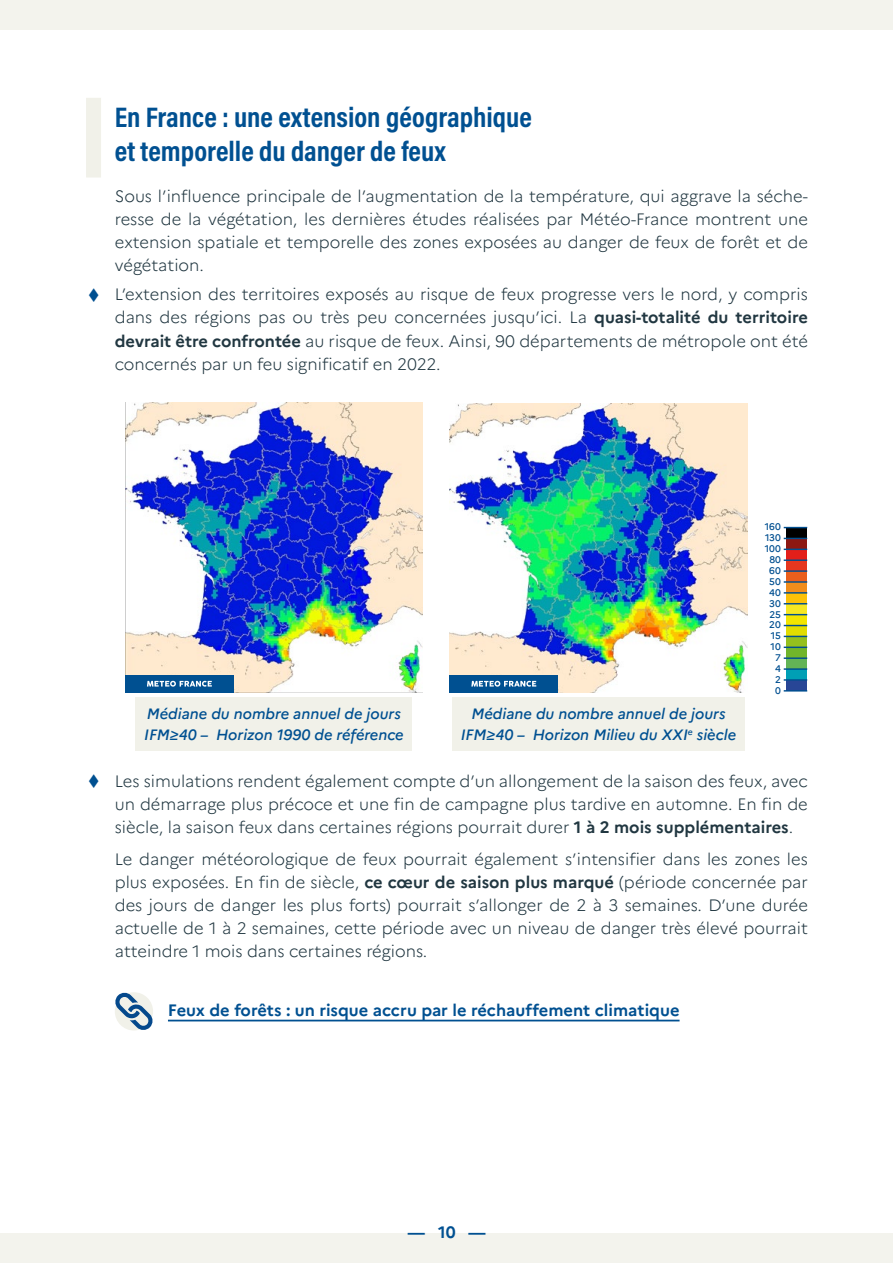
<style>
.page{position:relative;width:893px;height:1263px;background:#fff}
.page>*{position:absolute;margin:0;border:0;box-sizing:border-box;transform-origin:0 0}
.t1{font:700 28.5px/34.2px "Acumin Pro Cond";color:#005091}
.t2{font:300 16.5px/23.1px "Marianne";color:#213741;text-align:justify}
.t3{font:700 16.5px "Marianne";color:#005091}
.t4{font:italic 500 15px/21px "Marianne";color:#005091}
.t5{font:500 9.6px/10.9px "Marianne";letter-spacing:-.005em;color:#004f90;text-align:right}
.s1{font-family:"Segoe UI";font-weight:400;font-size:19.5px;color:#005091}
.s2{font-weight:700}
</style>
<div class="page">
<div style="left:0;top:1233px;width:893px;height:30px;background:#f1f1e9"></div>
<div style="left:0;top:0;width:893px;height:29px;background:#f1f1e9"></div>
<div style="left:86px;top:98px;width:15px;height:80px;background:#f1f1e9"></div>
<img style="left:125px;top:403px;width:298px;height:289px">
<div style="left:125px;top:675px;width:109px;height:17px;background:#005091"></div>
<svg style="left:147px;top:681px;width:65px;height:6px"></svg>
<img style="left:450px;top:403px;width:297px;height:289px">
<div style="left:450px;top:675px;width:108px;height:17px;background:#005091"></div>
<svg style="left:471px;top:681px;width:65px;height:6px"></svg>
<div style="left:786px;top:528px;width:21px;height:10px;background:#000"></div>
<div style="left:786px;top:538px;width:21px;height:11px;background:#8d1812"></div>
<div style="left:786px;top:549px;width:21px;height:11px;background:#e31f1a"></div>
<div style="left:786px;top:560px;width:21px;height:11px;background:#e5371e"></div>
<div style="left:786px;top:571px;width:21px;height:11px;background:#ea5f1c"></div>
<div style="left:786px;top:582px;width:21px;height:11px;background:#f18d1b"></div>
<div style="left:786px;top:593px;width:21px;height:11px;background:#fcc107"></div>
<div style="left:786px;top:604px;width:21px;height:11px;background:#f6e722"></div>
<div style="left:786px;top:615px;width:21px;height:10px;background:#f2e500"></div>
<div style="left:786px;top:625px;width:21px;height:11px;background:#e2dd00"></div>
<div style="left:786px;top:636px;width:21px;height:11px;background:#95c01e"></div>
<div style="left:786px;top:647px;width:21px;height:11px;background:#71b52b"></div>
<div style="left:786px;top:658px;width:21px;height:11px;background:#63b456"></div>
<div style="left:786px;top:669px;width:21px;height:11px;background:#009fb5"></div>
<div style="left:786px;top:680px;width:21px;height:11px;background:#284696"></div>
<svg style="left:784px;top:527px;width:23px;height:1px"></svg>
<svg style="left:784px;top:538px;width:23px;height:1px"></svg>
<svg style="left:784px;top:549px;width:23px;height:1px"></svg>
<hr style="left:784px;top:559px;width:23px;height:2px;background:#004f90">
<hr style="left:784px;top:570px;width:23px;height:2px;background:#004f90">
<hr style="left:784px;top:581px;width:23px;height:2px;background:#004f90">
<hr style="left:784px;top:592px;width:23px;height:2px;background:#004f90">
<svg style="left:784px;top:603px;width:23px;height:1px"></svg>
<svg style="left:784px;top:614px;width:23px;height:1px"></svg>
<svg style="left:784px;top:625px;width:23px;height:1px"></svg>
<svg style="left:784px;top:636px;width:23px;height:1px"></svg>
<svg style="left:784px;top:647px;width:23px;height:1px"></svg>
<hr style="left:784px;top:657px;width:23px;height:2px;background:#004f90">
<hr style="left:784px;top:668px;width:23px;height:2px;background:#004f90">
<hr style="left:784px;top:679px;width:23px;height:2px;background:#004f90">
<svg style="left:784px;top:690px;width:23px;height:1px"></svg>
<div style="left:136px;top:697px;width:276px;height:53px;background:#f1f1e9"></div>
<div style="left:452px;top:697px;width:293px;height:53px;background:#f1f1e9"></div>
<svg style="left:115px;top:992px;width:38px;height:38px"></svg>
<hr style="left:168px;top:1020px;width:512px;height:1px;background:#005091">
<h1 class="t1" style="left:115px;top:100px;width:419px">En France : une extension géographique et temporelle du danger de feux</h1>
<p class="t2" style="left:115px;top:184px;width:695px">Sous l’influence principale de l’augmentation de la température, qui aggrave la séche&shy;resse de la végétation, les dernières études réalisées par Météo-France montrent une extension spatiale et temporelle des zones exposées au danger de feux de forêt et de végétation.</p>
<p class="t2" style="left:115px;top:283px;width:695px;text-indent:-28px"><span class="s1">♦</span> L’extension des territoires exposés au risque de feux progresse vers le nord, y compris dans des régions pas ou très peu concernées jusqu’ici. La <span class="s2">quasi-totalité du territoire devrait être confrontée</span> au risque de feux. Ainsi, 90 départements de métropole ont été concernés par un feu significatif en 2022.</p>
<p class="t5" style="left:765px;top:521px;width:18px">160<br>130<br>100<br>80<br>60<br>50<br>40<br>30<br>25<br>20<br>15<br>10<br>7<br>4<br>2<br>0</p>
<p class="t4" style="left:144px;top:703px;width:261px">Médiane du nombre annuel de jours<br>IFM≥40 – Horizon 1990 de référence</p>
<p class="t4" style="left:461px;top:703px;width:277px;text-align:center">Médiane du nombre annuel de jours<br>IFM≥40 – Horizon Milieu du XXI<sup>e</sup> siècle</p>
<p class="t2" style="left:115px;top:769px;width:695px;text-indent:-28px"><span class="s1">♦</span> Les simulations rendent également compte d’un allongement de la saison des feux, avec un démarrage plus précoce et une fin de campagne plus tardive en automne. En fin de siècle, la saison feux dans certaines régions pourrait durer <span class="s2">1 à 2 mois supplémentaires</span>.</p>
<p class="t2" style="left:115px;top:847px;width:695px">Le danger météorologique de feux pourrait également s’intensifier dans les zones les plus exposées. En fin de siècle, <span class="s2">ce cœur de saison plus marqué</span> (période concernée par des jours de danger les plus forts) pourrait s’allonger de 2 à 3 semaines. D’une durée actuelle de 1 à 2 semaines, cette période avec un niveau de danger très élevé pourrait atteindre 1 mois dans certaines régions.</p>
<p class="t3" style="left:168px;top:1000px;width:513px">Feux de forêts : un risque accru par le réchauffement climatique</p>
<p class="t3" style="left:407px;top:1222px;width:80px">— 10 —</p>
</div>
